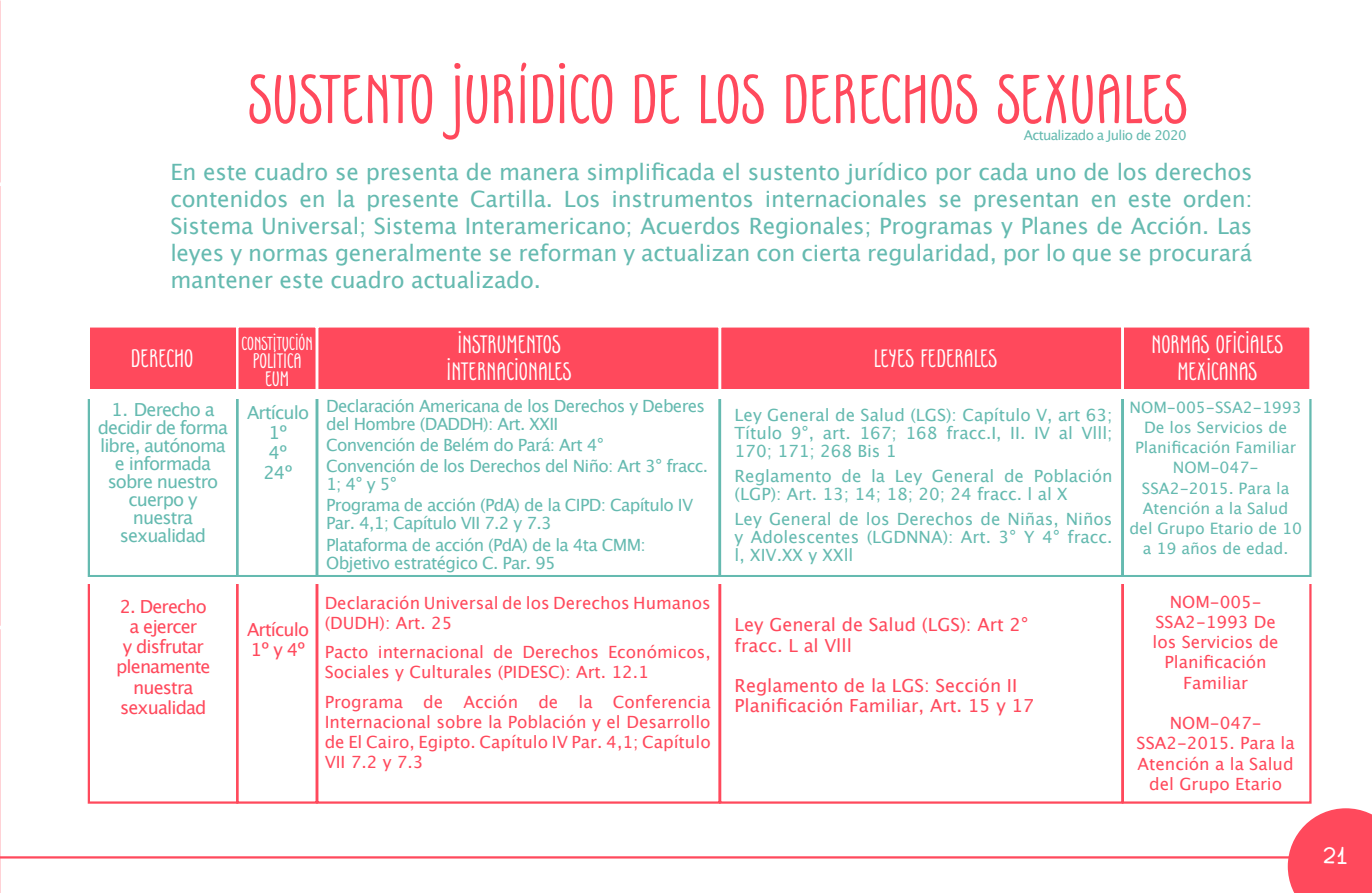
<style>
.page{position:relative;width:1372px;height:893px;background:#fff}
.page>*{position:absolute;margin:0;border:0;box-sizing:border-box;transform-origin:0 0}
.t1{font:74.25px "foxy";color:#ff495c}
.t2{font:27px/27px "foxy";color:#fff;text-align:center}
.t3{font:25.2px "DK New Beginnings";color:#fff}
.t4{font:22.5px/27px "Lucida Grande";letter-spacing:-.01em;color:#65bab0;text-align:justify}
.t5{font:22.5px/18px "foxy";color:#fff;text-align:center}
.t6{font:20.25px "foxy";color:#fff}
.t7{font:18px/18px "Lucida Grande";letter-spacing:-.05em;color:#65bab0;text-align:center}
.t8{font:18px/20.2px "Lucida Grande";color:#ff495c}
.t9{font:18px/20.2px "Lucida Grande";letter-spacing:-.05em;color:#ff495c;text-align:center}
.t10{font:16.88px/18px "Lucida Grande";letter-spacing:-.04em;color:#65bab0}
.t11{font:16.88px/20.2px "Lucida Grande";color:#ff495c}
.t12{font:16.88px/18px "Lucida Grande";color:#65bab0}
.t13{font:15.75px/20.2px "Lucida Grande";color:#65bab0;text-align:center}
.t14{font:13.5px "Lucida Grande";letter-spacing:-.05em;color:#65bab0}
</style>
<div class="page">
<div style="left:88px;top:325px;width:150px;height:67px;background:#ff495c;border:2px solid #fff"></div>
<div style="left:88px;top:392px;width:150px;height:185px;border:2px solid #65bab0"></div>
<div style="left:88px;top:577px;width:150px;height:227px;border:2px solid #ff495c"></div>
<div style="left:236px;top:325px;width:82px;height:67px;background:#ff495c;border:2px solid #fff"></div>
<div style="left:236px;top:392px;width:82px;height:185px;border:2px solid #65bab0"></div>
<div style="left:236px;top:577px;width:82px;height:227px;border:2px solid #ff495c"></div>
<div style="left:316px;top:325px;width:404px;height:67px;background:#ff495c;border:2px solid #fff"></div>
<div style="left:316px;top:392px;width:404px;height:185px;border:2px solid #65bab0"></div>
<div style="left:719px;top:392px;width:404px;height:185px;border:2px solid #65bab0"></div>
<div style="left:316px;top:577px;width:404px;height:227px;border:2px solid #ff495c"></div>
<div style="left:719px;top:577px;width:404px;height:227px;border:2px solid #ff495c"></div>
<div style="left:719px;top:325px;width:404px;height:67px;background:#ff495c;border:2px solid #fff"></div>
<div style="left:1121px;top:325px;width:190px;height:67px;background:#ff495c;border:2px solid #fff"></div>
<div style="left:1121px;top:392px;width:190px;height:185px;border:2px solid #65bab0"></div>
<div style="left:1121px;top:577px;width:190px;height:227px;border:2px solid #ff495c"></div>
<div style="left:88px;top:577px;width:1234px;height:6px;background:#fff"></div>
<div style="left:88px;top:389px;width:1233px;height:10px;background:#fff"></div>
<svg style="left:1287px;top:808px;width:84px;height:85px;background:#ff6373"></svg>
<div style="left:1341px;top:867px;width:30px;height:26px;background:#ff495c"></div>
<hr style="left:0;top:856px;width:1293px;height:2px;background:#ff495c">
<h1 class="t1" style="left:247px;top:62px;width:942px">SUSTENTO JURÍDICO DE LOS DERECHOS SEXUALES</h1>
<p class="t14" style="left:1023px;top:128px;width:164px">Actualizado a Julio de 2020</p>
<p class="t4" style="left:170px;top:159px;width:1083px">En este cuadro se presenta de manera simplificada el sustento jurídico por cada uno de los derechos contenidos en la presente Cartilla. Los instrumentos internacionales se presentan en este orden:<br>Sistema Universal; Sistema Interamericano; Acuerdos Regionales; Programas y Planes de Acción. Las leyes y normas generalmente se reforman y actualizan con cierta regularidad, por lo que se procurará mantener este cuadro actualizado.</p>
<h2 class="t2" style="left:131px;top:345px;width:64px">DERECHO</h2>
<p class="t6" style="left:241px;top:333px;width:73px">CONSTITUCIÓN</p>
<h3 class="t5" style="left:253px;top:352px;width:50px">POLÍTICA<br>EUM</h3>
<h2 class="t2" style="left:446px;top:332px;width:127px">INSTRUMENTOS<br>INTERNACIONALES</h2>
<h2 class="t2" style="left:1151px;top:332px;width:134px">NORMAS OFICIALES<br>MEXICANAS</h2>
<h2 class="t2" style="left:874px;top:345px;width:125px">LEYES FEDERALES</h2>
<p class="t7" style="left:98px;top:401px;width:132px">1. Derecho a decidir de forma libre, autónoma e informada sobre nuestro cuerpo y nuestra sexualidad</p>
<p class="t10" style="left:326px;top:397px;width:380px">Declaración Americana de los Derechos y Deberes del Hombre (DADDH): Art. XXII</p>
<p class="t7" style="left:247px;top:402px;width:64px;line-height:20.2px">Artículo<br>1º<br>4º<br>24º</p>
<p class="t10" style="left:326px;top:435px;width:383px;line-height:21.2px">Convención de Belém do Pará: Art 4°<br>Convención de los Derechos del Niño: Art 3° fracc.</p>
<p class="t10" style="left:326px;top:474px;width:368px;line-height:21.2px">1; 4° y 5°<br>Programa de acción (PdA) de la CIPD: Capítulo IV</p>
<p class="t10" style="left:326px;top:513px;width:321px;line-height:21.2px">Par. 4,1; Capítulo VII 7.2 y 7.3<br>Plataforma de acción (PdA) de la 4ta CMM:</p>
<p class="t10" style="left:326px;top:554px;width:231px">Objetivo estratégico C. Par. 95</p>
<p class="t10" style="left:734px;top:407px;width:379px;text-align:justify">Ley General de Salud (LGS): Capítulo V, art 63; Título 9°, art. 167; 168 fracc.I, II. IV al Vlll; 170; 171; 268 Bis 1</p>
<p class="t12" style="left:734px;top:467px;width:379px">Reglamento de la Ley General de Población (LGP): Art. 13; 14; 18; 20; 24 fracc. l al X</p>
<p class="t10" style="left:734px;top:510px;width:379px;text-align:justify">Ley General de los Derechos de Niñas, Niños y Adolescentes (LGDNNA): Art. 3° Y 4° fracc. l, XIV.XX y XXll</p>
<p class="t9" style="left:116px;top:596px;width:96px">2. Derecho a ejercer<br>y disfrutar plenamente nuestra sexualidad</p>
<p class="t11" style="left:325px;top:593px;width:387px">Declaración Universal de los Derechos Humanos (DUDH): Art. 25</p>
<p class="t9" style="left:247px;top:620px;width:64px;text-align:left">Artículo<br>1º y 4º</p>
<p class="t8" style="left:734px;top:615px;width:295px">Ley General de Salud (LGS): Art 2° fracc. L al Vlll</p>
<p class="t8" style="left:734px;top:676px;width:301px">Reglamento de la LGS: Sección II<br>Planificación Familiar, Art. 15 y 17</p>
<p class="t11" style="left:325px;top:642px;width:387px">Pacto internacional de Derechos Económicos,<br>Sociales y Culturales (PIDESC): Art. 12.1</p>
<p class="t11" style="left:325px;top:692px;width:387px;text-align:justify">Programa de Acción de la Conferencia Internacional sobre la Población y el Desarrollo de El Cairo, Egipto. Capítulo IV Par. 4,1; Capítulo VII 7.2 y 7.3</p>
<p class="t13" style="left:1129px;top:397px;width:174px">NOM-005-SSA2-1993<br>De los Servicios de<br>Planificación Familiar<br>NOM-047-<br>SSA2-2015. Para la<br>Atención a la Salud del Grupo Etario de 10 a 19 años de edad.</p>
<p class="t11" style="left:1152px;top:592px;width:128px;text-align:center">NOM-005-<br>SSA2-1993 De los Servicios de<br>Planificación<br>Familiar</p>
<p class="t11" style="left:1136px;top:713px;width:159px;text-align:center">NOM-047-<br>SSA2-2015. Para la<br>Atención a la Salud del Grupo Etario</p>
<h3 class="t3" style="left:1322px;top:839px;width:27px">21</h3>
</div>
